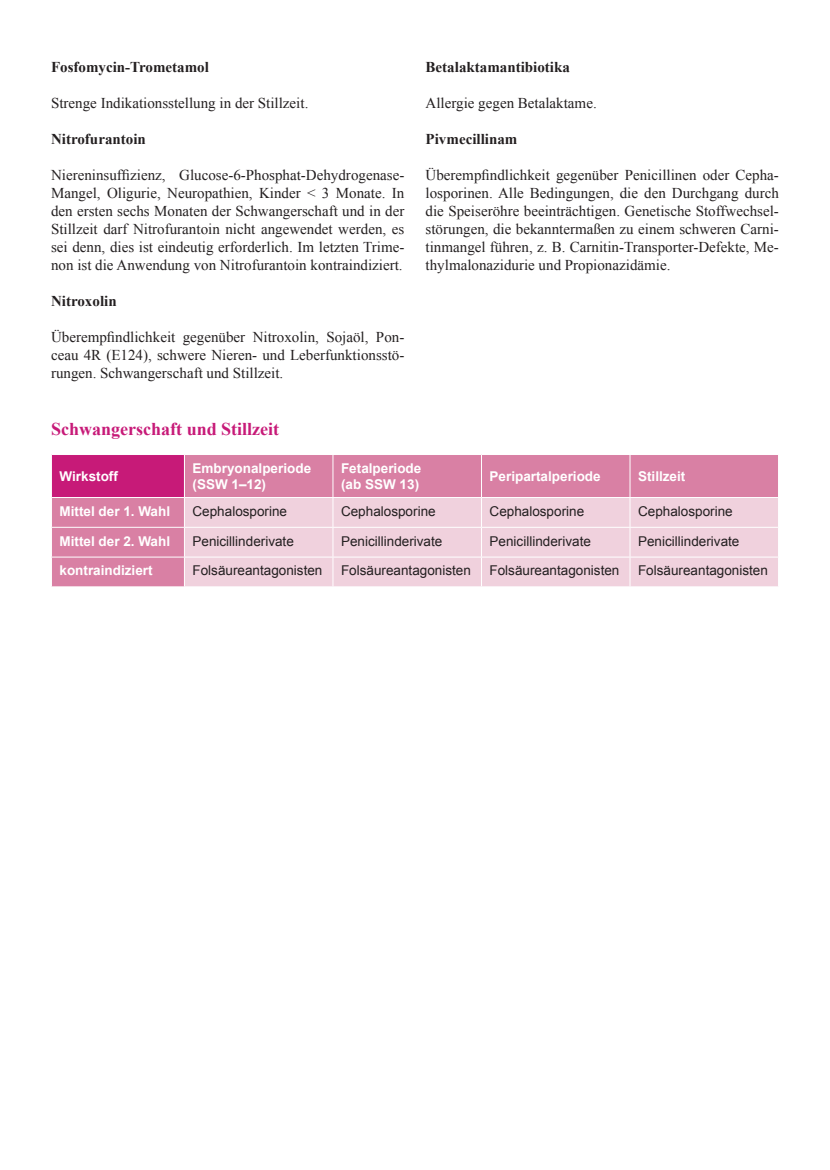
<style>
.page{position:relative;width:830px;height:1170px;background:#fff}
.page>*{position:absolute;margin:0;border:0;box-sizing:border-box;transform-origin:0 0}
.t1{font:700 18px "Times New Roman";color:#c71a78}
.t2{font:15px/18px "Times New Roman";color:#231f20;text-align:justify}
.t3{font:700 15px "Times New Roman";color:#231f20}
.t4{font:13.5px "Arial";color:#231f20}
.t5{font:700 13.5px/16.2px "Arial";color:#fff}
</style>
<div class="page">
<svg style="left:52px;top:455px;width:725px;height:131px;background:#d6729e"></svg>
<div style="left:185px;top:498px;width:592px;height:88px;background:#f0d1dd"></div>
<hr style="left:184px;top:455px;width:1px;height:42px;background:#fff">
<hr style="left:332px;top:455px;width:1px;height:42px;background:#fff">
<hr style="left:481px;top:455px;width:1px;height:42px;background:#fff">
<hr style="left:629px;top:455px;width:1px;height:42px;background:#fff">
<hr style="left:51px;top:497px;width:133px;height:1px;background:#fff">
<hr style="left:184px;top:497px;width:149px;height:1px;background:#fff">
<hr style="left:333px;top:497px;width:148px;height:1px;background:#fff">
<hr style="left:481px;top:497px;width:148px;height:1px;background:#fff">
<hr style="left:629px;top:497px;width:149px;height:1px;background:#fff">
<hr style="left:51px;top:527px;width:133px;height:1px;background:#fff">
<hr style="left:184px;top:527px;width:149px;height:1px;background:#fff">
<hr style="left:333px;top:527px;width:148px;height:1px;background:#fff">
<hr style="left:481px;top:527px;width:148px;height:1px;background:#fff">
<hr style="left:629px;top:527px;width:149px;height:1px;background:#fff">
<hr style="left:51px;top:556px;width:133px;height:1px;background:#fff">
<hr style="left:184px;top:556px;width:149px;height:1px;background:#fff">
<svg style="left:184px;top:498px;width:1px;height:88px"></svg>
<hr style="left:333px;top:556px;width:148px;height:1px;background:#fff">
<svg style="left:332px;top:498px;width:1px;height:88px"></svg>
<hr style="left:481px;top:556px;width:148px;height:1px;background:#fff">
<svg style="left:481px;top:498px;width:1px;height:88px"></svg>
<hr style="left:629px;top:556px;width:149px;height:1px;background:#fff">
<svg style="left:629px;top:498px;width:1px;height:88px"></svg>
<svg style="left:777px;top:498px;width:1px;height:88px"></svg>
<p class="t3" style="left:51px;top:57px;width:159px">Fosfomycin-Trometamol</p>
<p class="t2" style="left:51px;top:94px;width:259px">Strenge Indikationsstellung in der Stillzeit.</p>
<p class="t3" style="left:51px;top:129px;width:96px">Nitrofurantoin</p>
<p class="t2" style="left:51px;top:166px;width:354px">Niereninsuffizienz, Glucose-6-Phosphat-Dehydrogenase-Mangel, Oligurie, Neuropathien, Kinder &lt; 3 Monate. In den ersten sechs Monaten der Schwangerschaft und in der Stillzeit darf Nitrofurantoin nicht angewendet werden, es sei denn, dies ist eindeutig erforderlich. Im letzten Trime&shy;non ist die Anwendung von Nitrofurantoin kontraindiziert.</p>
<p class="t3" style="left:51px;top:291px;width:67px">Nitroxolin</p>
<p class="t2" style="left:51px;top:328px;width:354px">Überempfindlichkeit gegenüber Nitroxolin, Sojaöl, Pon&shy;ceau 4R (E124), schwere Nieren- und Leberfunktionsstö&shy;rungen. Schwangerschaft und Stillzeit.</p>
<p class="t3" style="left:425px;top:57px;width:146px">Betalaktamantibiotika</p>
<p class="t2" style="left:425px;top:94px;width:172px">Allergie gegen Betalaktame.</p>
<p class="t3" style="left:425px;top:129px;width:93px">Pivmecillinam</p>
<p class="t2" style="left:425px;top:166px;width:354px">Überempfindlichkeit gegenüber Penicillinen oder Cepha&shy;losporinen. Alle Bedingungen, die den Durchgang durch die Speiseröhre beeinträchtigen. Genetische Stoffwechsel&shy;störungen, die bekanntermaßen zu einem schweren Carni&shy;tinmangel führen, z. B. Carnitin-Transporter-Defekte, Me&shy;thylmalonazidurie und Propionazidämie.</p>
<p class="t1" style="left:51px;top:417px;width:230px">Schwangerschaft und Stillzeit</p>
<p class="t5" style="left:59px;top:468px;width:60px">Wirkstoff</p>
<p class="t5" style="left:192px;top:460px;width:120px">Embryonalperiode (SSW 1–12)</p>
<p class="t5" style="left:341px;top:460px;width:82px">Fetalperiode (ab SSW 13)</p>
<p class="t5" style="left:489px;top:468px;width:113px">Peripartalperiode</p>
<p class="t5" style="left:637px;top:468px;width:49px">Stillzeit</p>
<p class="t5" style="left:59px;top:503px;width:112px">Mittel der 1. Wahl</p>
<p class="t4" style="left:192px;top:502px;width:96px">Cephalosporine</p>
<p class="t4" style="left:341px;top:502px;width:96px">Cephalosporine</p>
<p class="t4" style="left:489px;top:502px;width:96px">Cephalosporine</p>
<p class="t4" style="left:637px;top:502px;width:96px">Cephalosporine</p>
<p class="t5" style="left:59px;top:533px;width:112px">Mittel der 2. Wahl</p>
<p class="t4" style="left:192px;top:532px;width:103px">Penicillinderivate</p>
<p class="t4" style="left:341px;top:532px;width:103px">Penicillinderivate</p>
<p class="t4" style="left:489px;top:532px;width:103px">Penicillinderivate</p>
<p class="t4" style="left:637px;top:532px;width:103px">Penicillinderivate</p>
<p class="t5" style="left:59px;top:563px;width:95px">kontraindiziert</p>
<p class="t4" style="left:192px;top:561px;width:131px">Folsäureantagonisten</p>
<p class="t4" style="left:341px;top:561px;width:131px">Folsäureantagonisten</p>
<p class="t4" style="left:489px;top:561px;width:131px">Folsäureantagonisten</p>
<p class="t4" style="left:637px;top:561px;width:131px">Folsäureantagonisten</p>
</div>
